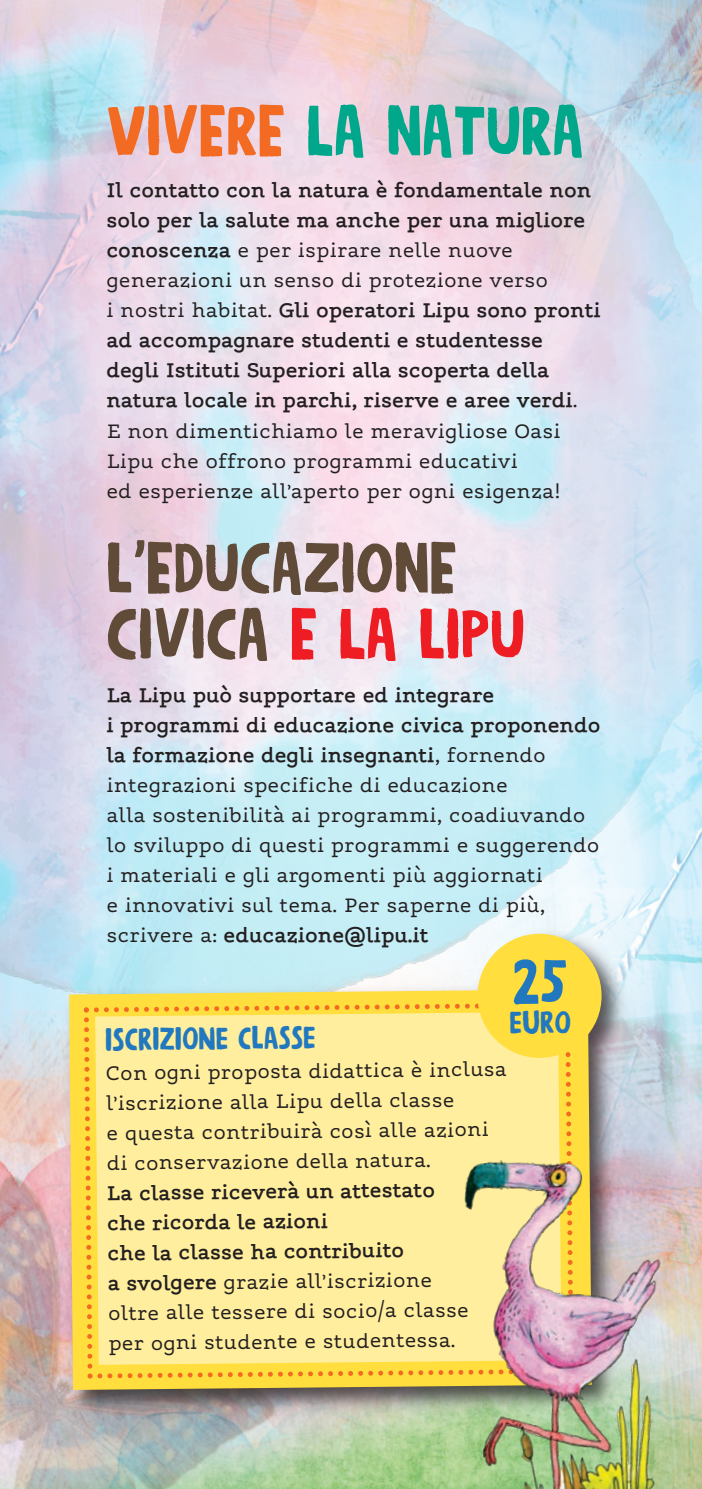
<style>
.page{position:relative;width:702px;height:1489px;background:#fff}
.page>*{position:absolute;margin:0;border:0;box-sizing:border-box;transform-origin:0 0}
.t1{font:55px/66px "K.Wiehle Caps";color:#604a38}
.t2{font:55px "K.Wiehle Caps";color:#00a78a}
.t3{font:25px/30px "leggimi 05";color:#231f20}
.t4{font:700 25px/30px "leggimi 05";color:#231f20}
.t5{font:25px "K.Wiehle Caps";color:#2278be}
.s1{color:#f36a23}
.s2{font-weight:400}
.s3{color:#ee1d23}
.s4{font-weight:700}
</style>
<div class="page">
<img style="left:0;top:0;width:286px;height:1074px">
<img style="left:0;top:1165px;width:286px;height:323px">
<img style="left:286px;top:0;width:416px;height:1488px">
<img style="left:58px;top:923px;width:576px;height:506px">
<svg style="left:69px;top:989px;width:522px;height:400px;fill:#ffde3d"></svg>
<div style="left:477px;top:933px;width:125px;height:125px;background:#ffde3d;border-radius:50%"></div>
<img style="left:455px;top:1141px;width:231px;height:347px">
<svg style="left:81px;top:959px;width:495px;height:421px"></svg>
<h1 class="t2" style="left:106px;top:103px;width:479px"><span class="s1">VIVERE</span> LA NATURA</h1>
<p class="t4" style="left:106px;top:177px;width:496px">Il contatto con la natura è fondamentale non solo per la salute ma anche per una migliore conoscenza <span class="s2">e per ispirare nelle nuove generazioni un senso di protezione verso<br>i nostri habitat.</span> Gli operatori Lipu sono pronti ad accompagnare studenti e studentesse degli Istituti Superiori alla scoperta della natura locale in parchi, riserve e aree verdi<span class="s2">.<br>E non dimentichiamo le meravigliose Oasi Lipu che offrono programmi educativi<br>ed esperienze all’aperto per ogni esigenza!</span></p>
<h1 class="t1" style="left:106px;top:539px;width:420px">L’EDUCAZIONE<br>CIVICA <span class="s3">E LA LIPU</span></h1>
<p class="t3" style="left:106px;top:678px;width:495px"><span class="s4">La Lipu può supportare ed integrare<br>i programmi di educazione civica proponendo la formazione degli insegnanti</span>, fornendo integrazioni specifiche di educazione<br>alla sostenibilità ai programmi, coadiuvando lo sviluppo di questi programmi e suggerendo i materiali e gli argomenti più aggiornati<br>e innovativi sul tema. Per saperne di più, scrivere a: <span class="s4">educazione@lipu.it</span></p>
<p class="t5" style="left:509px;top:1009px;width:63px;rotate:-1deg">EURO</p>
<p class="t5" style="left:105px;top:1027px;width:212px;rotate:-1deg">ISCRIZIONE CLASSE</p>
<p class="t3" style="left:105px;top:1058px;width:403px;rotate:-1deg">Con ogni proposta didattica è inclusa l’iscrizione alla Lipu della classe</p>
<p class="t3" style="left:106px;top:1117px;width:384px;rotate:-1deg">e questa contribuirà così alle azioni</p>
<p class="t3" style="left:106px;top:1147px;width:326px;rotate:-1deg">di conservazione della natura.</p>
<p class="t4" style="left:107px;top:1180px;width:329px;rotate:-1deg">La classe riceverà un attestato</p>
<p class="t4" style="left:107px;top:1210px;width:222px;rotate:-1deg">che ricorda le azioni</p>
<p class="t4" style="left:107px;top:1240px;width:298px;rotate:-1deg">che la classe ha contribuito</p>
<p class="t3" style="left:107px;top:1267px;width:326px;rotate:-1deg"><span class="s4">a svolgere</span> grazie all’iscrizione</p>
<p class="t3" style="left:108px;top:1297px;width:362px;rotate:-1deg">oltre alle tessere di socio/a classe</p>
<p class="t3" style="left:108px;top:1327px;width:348px;rotate:-1deg">per ogni studente e studentessa.</p>
</div>
